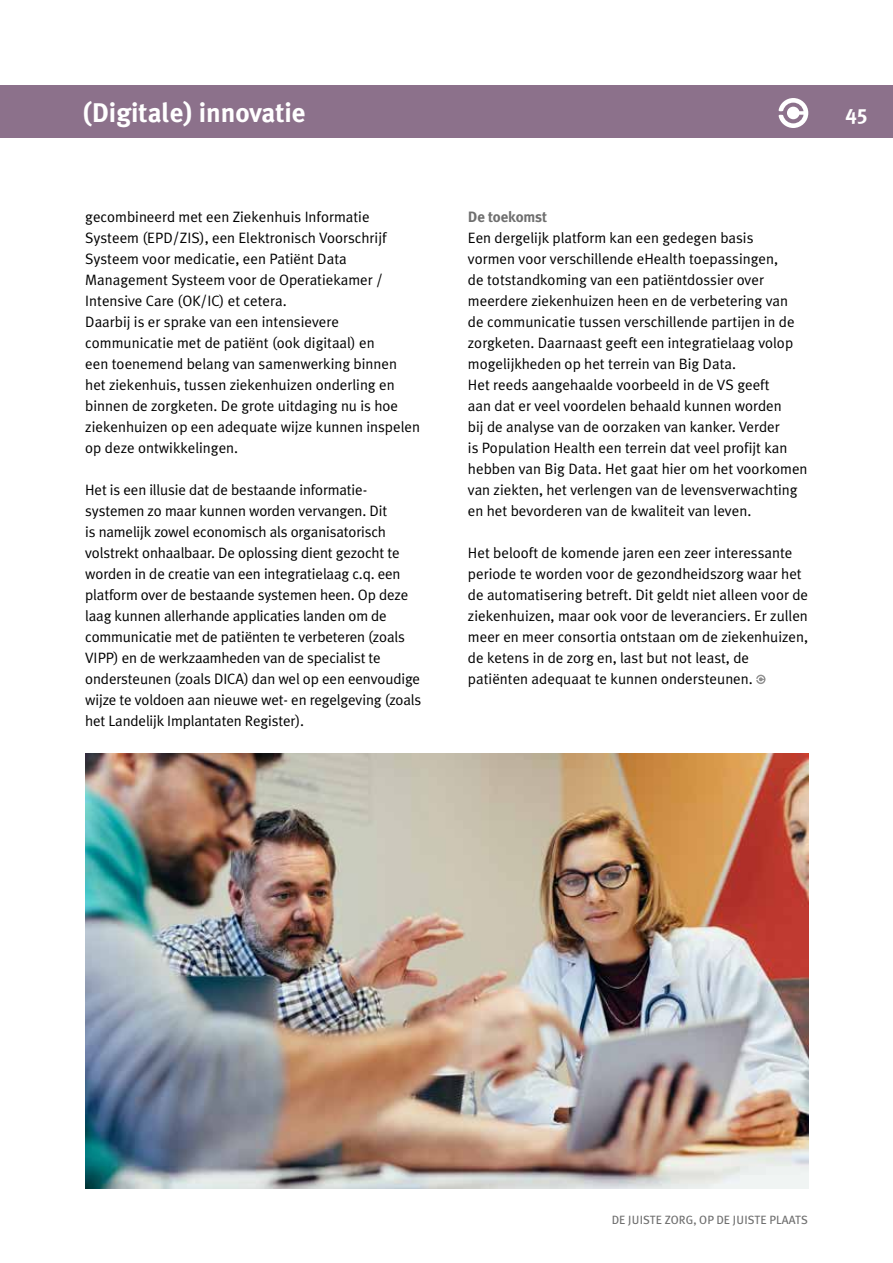
<style>
.page{position:relative;width:893px;height:1263px;background:#fff}
.page>*{position:absolute;margin:0;border:0;box-sizing:border-box;transform-origin:0 0}
.t1{font:700 27px "Meta Plus";color:#fff}
.t2{font:700 21px "Meta Plus";color:#fff}
.t3{font:15px/21px "Meta Plus";color:#000}
.t4{font:700 15px "Meta Plus";letter-spacing:-.01em;color:#6f6f6f}
.t5{font:12px "Meta Plus Book Caps";letter-spacing:.005em;color:#6f6f6f}
</style>
<div class="page">
<div style="left:0;top:86px;width:893px;height:52px;background:#8c718b"></div>
<svg style="left:756px;top:675px;width:9px;height:9px"></svg>
<img style="left:85px;top:753px;width:723px;height:435px">
<svg style="left:778px;top:98px;width:30px;height:30px"></svg>
<h1 class="t1" style="left:82px;top:97px;width:225px">(Digitale) innovatie</h1>
<p class="t3" style="left:85px;top:206px;width:336px">gecombineerd met een Ziekenhuis Informatie Systeem (EPD/ZIS), een Elektronisch Voorschrijf Systeem voor medicatie, een Patiënt Data Management Systeem voor de Operatiekamer / Intensive Care (OK/IC) et cetera.<br>Daarbij is er sprake van een intensievere communicatie met de patiënt (ook digitaal) en<br>een toenemend belang van samenwerking binnen het ziekenhuis, tussen ziekenhuizen onderling en binnen de zorgketen. De grote uitdaging nu is hoe ziekenhuizen op een adequate wijze kunnen inspelen op deze ontwikkelingen.</p>
<p class="t3" style="left:85px;top:479px;width:338px">Het is een illusie dat de bestaande informatie&shy;systemen zo maar kunnen worden vervangen. Dit<br>is namelijk zowel economisch als organisatorisch volstrekt onhaalbaar. De oplossing dient gezocht te worden in de creatie van een integratielaag c.q. een platform over de bestaande systemen heen. Op deze laag kunnen allerhande applicaties landen om de communicatie met de patiënten te verbeteren (zoals VIPP) en de werkzaamheden van de specialist te ondersteunen (zoals DICA) dan wel op een eenvoudige wijze te voldoen aan nieuwe wet- en regelgeving (zoals het Landelijk Implantaten Register).</p>
<p class="t4" style="left:468px;top:208px;width:81px">De toekomst</p>
<p class="t3" style="left:468px;top:227px;width:341px">Een dergelijk platform kan een gedegen basis<br>vormen voor verschillende eHealth toepassingen,<br>de totstandkoming van een patiëntdossier over meerdere ziekenhuizen heen en de verbetering van<br>de communicatie tussen verschillende partijen in de zorgketen. Daarnaast geeft een integratielaag volop mogelijkheden op het terrein van Big Data.<br>Het reeds aangehaalde voorbeeld in de VS geeft<br>aan dat er veel voordelen behaald kunnen worden<br>bij de analyse van de oorzaken van kanker. Verder<br>is Population Health een terrein dat veel profijt kan hebben van Big Data. Het gaat hier om het voorkomen van ziekten, het verlengen van de levensverwachting en het bevorderen van de kwaliteit van leven.</p>
<p class="t3" style="left:468px;top:542px;width:342px">Het belooft de komende jaren een zeer interessante periode te worden voor de gezondheidszorg waar het de automatisering betreft. Dit geldt niet alleen voor de ziekenhuizen, maar ook voor de leveranciers. Er zullen meer en meer consortia ontstaan om de ziekenhuizen, de ketens in de zorg en, last but not least, de patiënten adequaat te kunnen ondersteunen.</p>
<h2 class="t2" style="left:846px;top:100px;width:23px">45</h2>
<p class="t5" style="left:612px;top:1213px;width:198px">DE JUISTE ZORG, OP DE JUISTE PLAATS</p>
</div>
